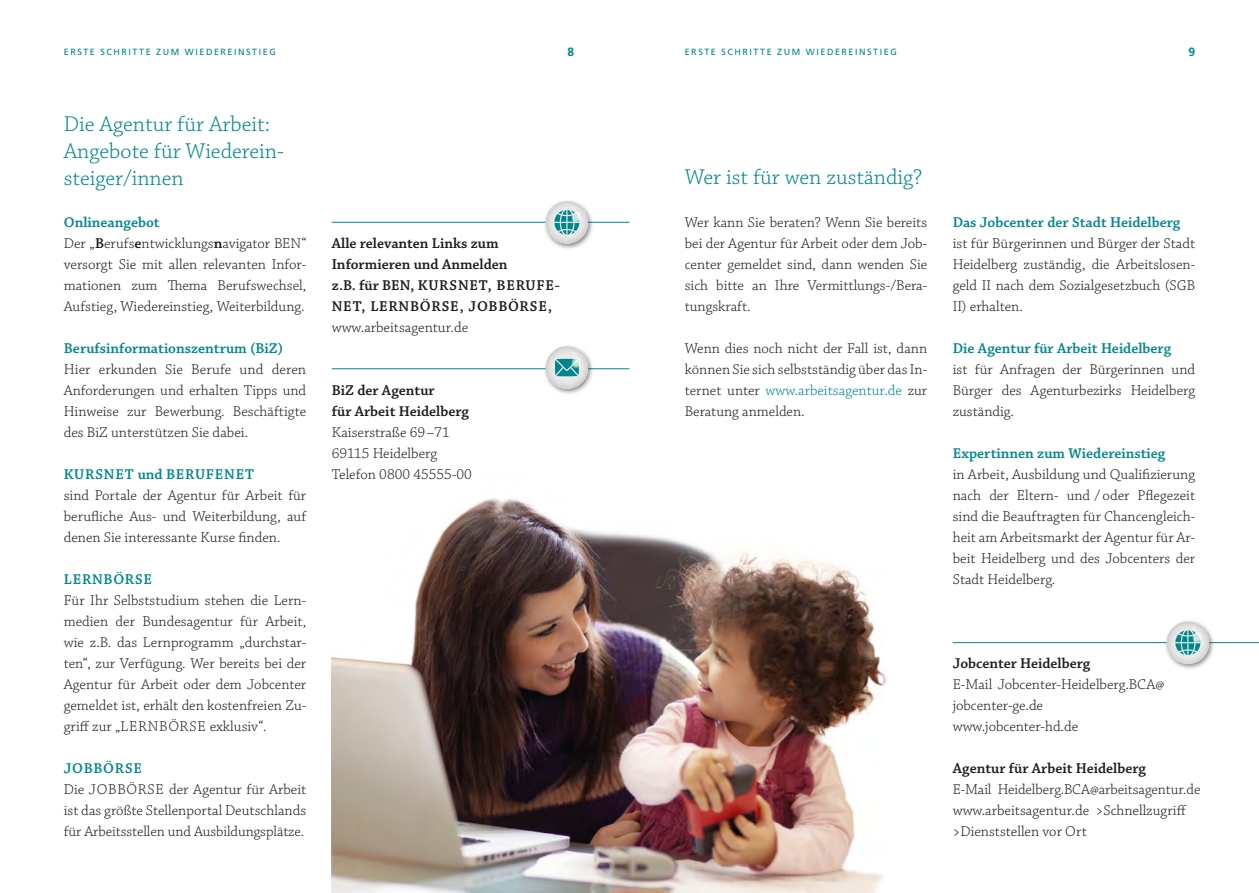
<style>
.page{position:relative;width:1259px;height:893px;background:#fff}
.page>*{position:absolute;margin:0;border:0;box-sizing:border-box;transform-origin:0 0}
.t1{font:300 22.5px/27px "Chaparral Pro";color:#00878c}
.t2{font:300 15px/21px "Chaparral Pro";color:#1d1d1b;text-align:justify}
.t3{font:600 15px/21px "Chaparral Pro";color:#1d1d1b}
.t4{font:600 15px "Chaparral Pro";color:#00878c}
.t5{font:600 15px "Chaparral Pro";letter-spacing:.05em;color:#00878c}
.t6{font:700 12px "Frutiger";color:#00878c}
.t7{font:9px "Frutiger";letter-spacing:.17em;color:#00878c}
.s1{font-weight:600;color:#00878c}
.s2{font-weight:600}
.s3{color:#00878c}
</style>
<div class="page">
<img style="left:332px;top:498px;width:555px;height:395px">
<hr style="left:332px;top:222px;width:297px;height:1px;background:#00878c">
<img style="left:542px;top:211px;width:53px;height:38px">
<svg style="left:545px;top:201px;width:43px;height:43px;background:#bcd3d4"></svg>
<hr style="left:332px;top:368px;width:297px;height:1px;background:#00878c">
<img style="left:542px;top:356px;width:53px;height:38px">
<svg style="left:545px;top:346px;width:43px;height:43px;background:#bcd3d4"></svg>
<hr style="left:952px;top:642px;width:307px;height:1px;background:#00878c">
<img style="left:1163px;top:631px;width:53px;height:38px">
<svg style="left:1166px;top:621px;width:43px;height:43px;background:#bdd4d4"></svg>
<p class="t7" style="left:64px;top:47px;width:214px">ERSTE SCHRITTE ZUM WIEDEREINSTIEG</p>
<p class="t6" style="left:567px;top:45px;width:8px">8</p>
<p class="t7" style="left:685px;top:47px;width:214px">ERSTE SCHRITTE ZUM WIEDEREINSTIEG</p>
<p class="t6" style="left:1188px;top:45px;width:8px">9</p>
<h1 class="t1" style="left:64px;top:111px;width:221px">Die Agentur für Arbeit:<br>Angebote für Wiederein&shy;steiger/innen</h1>
<p class="t2" style="left:64px;top:212px;width:244px;text-align:left"><span class="s1">Onlineangebot<br></span>Der „<span class="s2">B</span>erufs<span class="s2">e</span>ntwicklungs<span class="s2">n</span>avigator BEN“ versorgt Sie mit allen relevanten Infor&shy;mationen zum Thema Berufswechsel, Aufstieg, Wiedereinstieg, Weiterbildung.</p>
<p class="t4" style="left:64px;top:339px;width:221px">Berufsinformationszentrum (BiZ)</p>
<p class="t2" style="left:64px;top:359px;width:244px">Hier erkunden Sie Berufe und deren Anforderungen und erhalten Tipps und Hinweise zur Bewerbung. Beschäftigte des BiZ unterstützen Sie dabei.</p>
<p class="t5" style="left:64px;top:465px;width:192px">KURSNET und BERUFENET</p>
<p class="t2" style="left:64px;top:485px;width:244px">sind Portale der Agentur für Arbeit für berufliche Aus- und Weiterbildung, auf denen Sie interessante Kurse finden.</p>
<p class="t5" style="left:64px;top:570px;width:90px">LERNBÖRSE</p>
<p class="t2" style="left:64px;top:590px;width:244px">Für Ihr Selbststudium stehen die Lern&shy;medien der Bundesagentur für Arbeit, wie z.B. das Lernprogramm „durchstar&shy;ten“, zur Verfügung. Wer bereits bei der Agentur für Arbeit oder dem Jobcenter gemeldet ist, erhält den kostenfreien Zu&shy;griff zur „LERNBÖRSE exklusiv“.</p>
<p class="t5" style="left:64px;top:759px;width:80px">JOBBÖRSE</p>
<p class="t2" style="left:64px;top:779px;width:244px">Die JOBBÖRSE der Agentur für Arbeit ist das größte Stellenportal Deutschlands für Arbeitsstellen und Ausbildungsplätze.</p>
<p class="t3" style="left:332px;top:233px;width:229px">Alle relevanten Links zum<br>Informieren und Anmelden<br>z.B. für BEN, KURSNET, BERUFE-<br>NET, LERNBÖRSE, JOBBÖRSE,</p>
<p class="t2" style="left:332px;top:317px;width:138px">www.arbeitsagentur.de</p>
<p class="t3" style="left:332px;top:380px;width:139px">BiZ der Agentur<br>für Arbeit Heidelberg</p>
<p class="t2" style="left:332px;top:422px;width:142px;text-align:left">Kaiserstraße 69–71<br>69115 Heidelberg<br>Telefon 0800 45555-00</p>
<h1 class="t1" style="left:685px;top:165px;width:239px">Wer ist für wen zuständig?</h1>
<p class="t2" style="left:685px;top:212px;width:244px">Wer kann Sie beraten? Wenn Sie bereits bei der Agentur für Arbeit oder dem Job&shy;center gemeldet sind, dann wenden Sie sich bitte an Ihre Vermittlungs-/Bera&shy;tungskraft.</p>
<p class="t2" style="left:685px;top:338px;width:244px">Wenn dies noch nicht der Fall ist, dann können Sie sich selbstständig über das In&shy;ternet unter <span class="s3">www.arbeitsagentur.de</span> zur Beratung anmelden.</p>
<p class="t4" style="left:952px;top:213px;width:229px">Das Jobcenter der Stadt Heidelberg</p>
<p class="t2" style="left:952px;top:233px;width:244px">ist für Bürgerinnen und Bürger der Stadt Heidelberg zuständig, die Arbeitslosen&shy;geld II nach dem Sozialgesetzbuch (SGB II) erhalten.</p>
<p class="t4" style="left:952px;top:339px;width:220px">Die Agentur für Arbeit Heidelberg</p>
<p class="t2" style="left:952px;top:359px;width:244px">ist für Anfragen der Bürgerinnen und Bürger des Agenturbezirks Heidelberg zuständig.</p>
<p class="t4" style="left:952px;top:444px;width:214px">Expertinnen zum Wiedereinstieg</p>
<p class="t2" style="left:952px;top:464px;width:244px">in Arbeit, Ausbildung und Qualifizierung nach der Eltern- und / oder Pflegezeit sind die Beauftragten für Chancengleich&shy;heit am Arbeitsmarkt der Agentur für Ar&shy;beit Heidelberg und des Jobcenters der Stadt Heidelberg.</p>
<p class="t3" style="left:952px;top:653px;width:139px">Jobcenter Heidelberg</p>
<p class="t2" style="left:952px;top:674px;width:213px;text-align:left">E-Mail Jobcenter-Heidelberg.BCA@ jobcenter-ge.de www.jobcenter-hd.de</p>
<p class="t3" style="left:952px;top:758px;width:195px">Agentur für Arbeit Heidelberg</p>
<p class="t2" style="left:952px;top:779px;width:249px;text-align:left">E-Mail Heidelberg.BCA@arbeitsagentur.de www.arbeitsagentur.de &gt;Schnellzugriff &gt;Dienststellen vor Ort</p>
</div>
